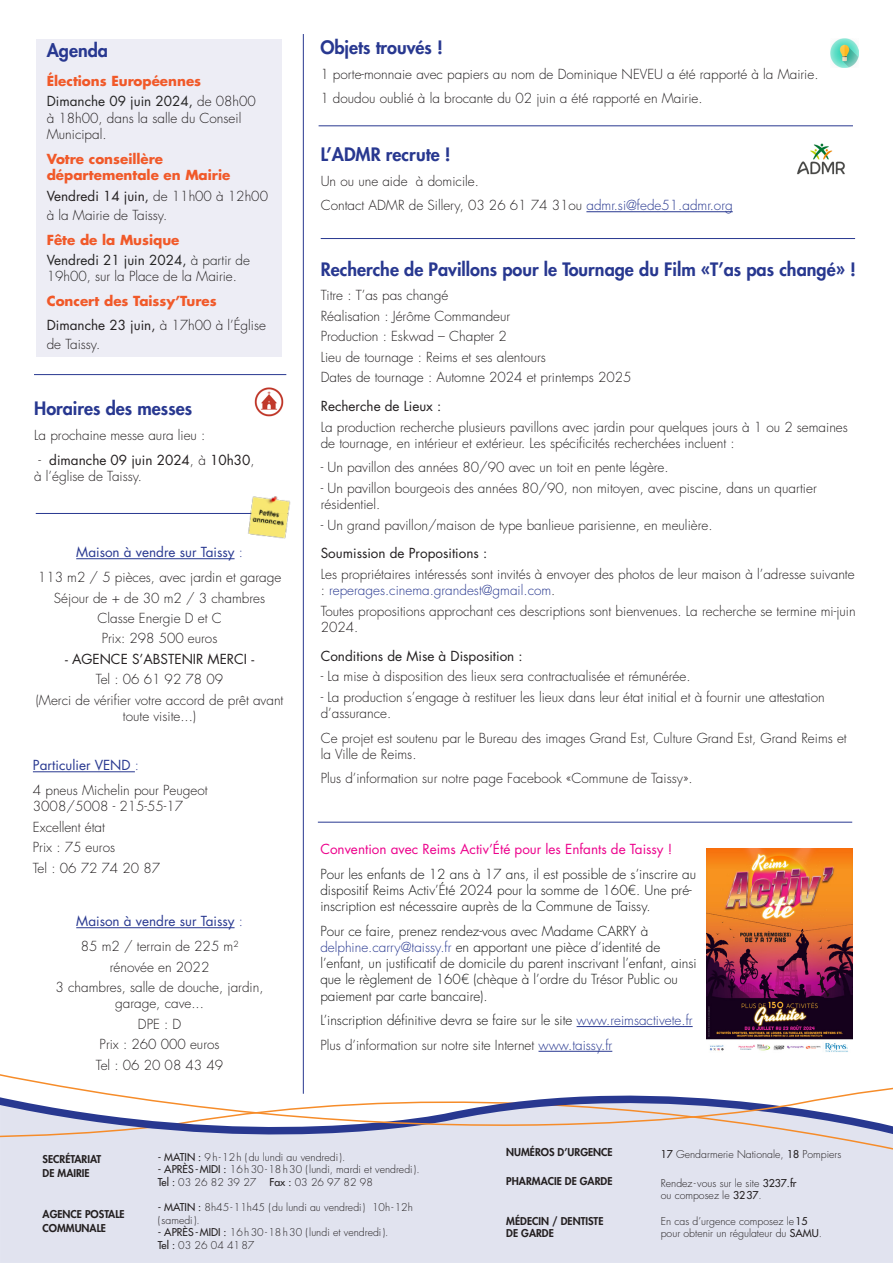
<style>
.page{position:relative;width:893px;height:1263px;background:#fff}
.page>*{position:absolute;margin:0;border:0;box-sizing:border-box;transform-origin:0 0}
.t1{font:800 18px "Futura Std";color:#283890}
.t2{font:300 13.5px/16.2px "Futura Std";color:#231f20}
.t3{font:300 13.5px/16.2px "Futura Std";color:#121212}
.t4{font:13.5px "Futura Std";color:#231f20}
.t5{font:700 13.5px/16.2px "Futura Std";color:#f15929}
.t6{font:13.5px "Futura Std";color:#283890}
.t7{font:13.5px "Futura Std";color:#ed028c}
.t8{font:300 10.5px/12.6px "Futura Std";color:#231f20}
.t9{font:800 10.5px/12.6px "Futura Std";color:#231f20}
.s1{font-weight:400;color:#242424}
.s2{font-weight:400}
.s3{color:#242424}
.s4{font-weight:300}
.s5{color:#283890}
.s6{font-weight:500}
</style>
<div class="page">
<div style="left:0;top:1212px;width:893px;height:51px;background:#e1e3ef"></div>
<div style="left:0;top:1182px;width:893px;height:30px;background:#e1e3ef"></div>
<svg style="left:0;top:1012px;width:893px;height:170px"></svg>
<div style="left:36px;top:39px;width:245px;height:318px;background:#ededf5"></div>
<img style="left:254px;top:387px;width:30px;height:30px">
<hr style="left:34px;top:374px;width:252px;height:1px;background:#283890">
<hr style="left:76px;top:558px;width:159px;height:1px;background:#283890">
<hr style="left:33px;top:771px;width:102px;height:1px;background:#283890">
<hr style="left:76px;top:927px;width:159px;height:1px;background:#283890">
<hr style="left:36px;top:513px;width:252px;height:1px;background:#283890">
<img style="left:248px;top:496px;width:43px;height:43px">
<hr style="left:303px;top:34px;width:1px;height:1060px;background:#283890">
<hr style="left:586px;top:211px;width:147px;height:1px;background:#283890">
<img style="left:797px;top:143px;width:48px;height:32px">
<hr style="left:319px;top:125px;width:534px;height:1px;background:#283890">
<hr style="left:321px;top:238px;width:534px;height:1px;background:#283890">
<hr style="left:577px;top:1026px;width:116px;height:1px;background:#283890">
<hr style="left:538px;top:1051px;width:74px;height:1px;background:#283890">
<img style="left:706px;top:848px;width:146px;height:207px">
<hr style="left:318px;top:822px;width:534px;height:1px;background:#283890">
<img style="left:830px;top:39px;width:29px;height:29px">
<p class="t1" style="left:47px;top:39px;width:63px">Agenda</p>
<p class="t5" style="left:47px;top:73px;width:156px">Élections Européennes</p>
<p class="t2" style="left:47px;top:94px;width:211px"><span class="s1">Dimanche 09 juin 2024,</span> de 08h00 à 18h00, dans la salle du Conseil<br>Municipal.</p>
<p class="t5" style="left:47px;top:150px;width:185px">Votre conseillère départementale en Mairie</p>
<p class="t2" style="left:47px;top:186px;width:223px;line-height:19.5px"><span class="s2">Vendredi 14 juin,</span> de 11h00 à 12h00 à la Mairie de Taissy.</p>
<p class="t5" style="left:47px;top:231px;width:134px">Fête de la Musique</p>
<p class="t2" style="left:47px;top:253px;width:205px"><span class="s1">Vendredi 21 juin 2024,</span> <span class="s3">à partir de<br>19h00</span>, sur la Place de la Mairie.</p>
<p class="t5" style="left:47px;top:293px;width:171px">Concert des Taissy’Tures</p>
<p class="t2" style="left:47px;top:316px;width:221px;line-height:19.5px"><span class="s2">Dimanche 23 juin,</span> à 17h00 à l’Église de Taissy.</p>
<p class="t1" style="left:34px;top:397px;width:159px">Horaires des messes</p>
<p class="t2" style="left:34px;top:427px;width:173px">La prochaine messe aura lieu :</p>
<p class="t4" style="left:38px;top:451px;width:218px"><span class="s4">-</span> dimanche 09 juin 2024<span class="s4">, à</span> 10h30<span class="s4">,</span></p>
<p class="t2" style="left:34px;top:468px;width:109px">à l’église de Taissy.</p>
<p class="t6" style="left:76px;top:544px;width:168px">Maison à vendre sur Taissy <span class="s4">:</span></p>
<p class="t2" style="left:38px;top:569px;width:245px">113 m2 / 5 pièces, avec jardin et garage</p>
<p class="t2" style="left:54px;top:590px;width:213px">Séjour de + de 30 m2 / 3 chambres</p>
<p class="t2" style="left:97px;top:610px;width:126px">Classe Energie D et C</p>
<p class="t2" style="left:102px;top:631px;width:117px">Prix: 298 500 euros</p>
<p class="t4" style="left:65px;top:650px;width:191px">- AGENCE S’ABSTENIR MERCI -</p>
<p class="t2" style="left:96px;top:672px;width:129px">Tel : 06 61 92 78 09</p>
<p class="t2" style="left:36px;top:692px;width:249px;text-align:center">(Merci de vérifier votre accord de prêt avant toute visite...)</p>
<p class="t6" style="left:33px;top:757px;width:108px">Particulier VEND <span class="s4">:</span></p>
<p class="t2" style="left:33px;top:782px;width:176px">4 pneus Michelin pour Peugeot<br>3008/5008 - 215-55-17</p>
<p class="t2" style="left:33px;top:819px;width:74px">Excellent état</p>
<p class="t2" style="left:33px;top:840px;width:84px">Prix : 75 euros</p>
<p class="t2" style="left:33px;top:860px;width:129px">Tel : 06 72 74 20 87</p>
<p class="t6" style="left:76px;top:913px;width:168px">Maison à vendre sur Taissy <span class="s4">:</span></p>
<p class="t2" style="left:81px;top:938px;width:159px">85 m2 / terrain de 225 m²</p>
<p class="t2" style="left:110px;top:959px;width:101px">rénovée en 2022</p>
<p class="t2" style="left:56px;top:979px;width:209px;text-align:center">3 chambres, salle de douche, jardin, garage, cave...</p>
<p class="t2" style="left:138px;top:1016px;width:45px">DPE : D</p>
<p class="t2" style="left:100px;top:1036px;width:121px">Prix : 260 000 euros</p>
<p class="t2" style="left:96px;top:1057px;width:129px">Tel : 06 20 08 43 49</p>
<p class="t1" style="left:320px;top:36px;width:124px">Objets trouvés !</p>
<p class="t2" style="left:320px;top:66px;width:500px">1 porte-monnaie avec papiers au nom de Dominique NEVEU a été rapporté à la Mairie.</p>
<p class="t2" style="left:320px;top:91px;width:384px">1 doudou oublié à la brocante du 02 juin a été rapporté en Mairie.</p>
<p class="t1" style="left:321px;top:143px;width:132px">L’ADMR recrute !</p>
<p class="t2" style="left:321px;top:173px;width:160px">Un ou une aide à domicile.</p>
<p class="t2" style="left:321px;top:198px;width:414px">Contact ADMR de Sillery, 03 26 61 74 31ou <span class="s5">admr.si@fede51.admr.org</span></p>
<p class="t1" style="left:321px;top:257px;width:537px">Recherche de Pavillons pour le Tournage du Film «T’as pas changé» !</p>
<p class="t2" style="left:321px;top:288px;width:129px">Titre : T’as pas changé</p>
<p class="t2" style="left:321px;top:308px;width:191px">Réalisation : Jérôme Commandeur</p>
<p class="t2" style="left:321px;top:329px;width:188px">Production : Eskwad – Chapter 2</p>
<p class="t2" style="left:321px;top:349px;width:227px">Lieu de tournage : Reims et ses alentours</p>
<p class="t2" style="left:321px;top:369px;width:312px">Dates de tournage : Automne 2024 et printemps 2025</p>
<p class="t4" style="left:321px;top:397px;width:122px">Recherche de Lieux :</p>
<p class="t2" style="left:321px;top:419px;width:529px">La production recherche plusieurs pavillons avec jardin pour quelques jours à 1 ou 2 semaines de tournage, en intérieur et extérieur. Les spécificités recherchées incluent :</p>
<p class="t2" style="left:321px;top:460px;width:349px">- Un pavillon des années 80/90 avec un toit en pente légère.</p>
<p class="t2" style="left:321px;top:480px;width:498px">- Un pavillon bourgeois des années 80/90, non mitoyen, avec piscine, dans un quartier résidentiel.</p>
<p class="t2" style="left:321px;top:517px;width:393px">- Un grand pavillon/maison de type banlieue parisienne, en meulière.</p>
<p class="t4" style="left:321px;top:545px;width:168px">Soumission de Propositions :</p>
<p class="t2" style="left:321px;top:566px;width:535px">Les propriétaires intéressés sont invités à envoyer des photos de leur maison à l’adresse suivante : <span class="s5">reperages.cinema.grandest@gmail.com</span>.</p>
<p class="t2" style="left:321px;top:603px;width:536px">Toutes propositions approchant ces descriptions sont bienvenues. La recherche se termine mi-juin<br>2024.</p>
<p class="t4" style="left:321px;top:647px;width:204px">Conditions de Mise à Disposition :</p>
<p class="t2" style="left:321px;top:669px;width:371px">- La mise à disposition des lieux sera contractualisée et rémunérée.</p>
<p class="t2" style="left:321px;top:689px;width:505px">- La production s’engage à restituer les lieux dans leur état initial et à fournir une attestation d’assurance.</p>
<p class="t2" style="left:321px;top:730px;width:528px">Ce projet est soutenu par le Bureau des images Grand Est, Culture Grand Est, Grand Reims et la Ville de Reims.</p>
<p class="t2" style="left:321px;top:771px;width:373px">Plus d’information sur notre page Facebook «Commune de Taissy».</p>
<p class="t7" style="left:320px;top:840px;width:354px">Convention avec Reims Activ’Été pour les Enfants de Taissy !</p>
<p class="t3" style="left:320px;top:866px;width:377px">Pour les enfants de 12 ans à 17 ans, il est possible de s’inscrire au dispositif Reims Activ’Été 2024 pour la somme de 160€. Une pré&shy;inscription est nécessaire auprès de la Commune de Taissy.</p>
<p class="t3" style="left:320px;top:923px;width:378px">Pour ce faire, prenez rendez-vous avec Madame CARRY à <span class="s5">delphine.carry@taissy.fr</span> en apportant une pièce d’identité de l’enfant, un justificatif de domicile du parent inscrivant l’enfant, ainsi que le règlement de 160€ (chèque à l’ordre du Trésor Public ou paiement par carte bancaire).</p>
<p class="t3" style="left:320px;top:1012px;width:374px">L’inscription définitive devra se faire sur le site <span class="s5">www.reimsactivete.fr</span></p>
<p class="t2" style="left:320px;top:1037px;width:293px">Plus d’information sur notre site Internet <span class="s5">www.taissy.fr</span></p>
<p class="t9" style="left:43px;top:1153px;width:60px">SECRÉTARIAT</p>
<p class="t9" style="left:43px;top:1167px;width:49px">DE MAIRIE</p>
<p class="t9" style="left:43px;top:1207px;width:84px">AGENCE POSTALE</p>
<p class="t9" style="left:43px;top:1222px;width:65px">COMMUNALE</p>
<p class="t8" style="left:158px;top:1151px;width:189px"><span class="s6">- MATIN :</span> 9h -12h (du lundi au vendredi ).</p>
<p class="t8" style="left:158px;top:1163px;width:263px"><span class="s6">- APRÈS-MIDI :</span> 16h30-18h30 ( lundi, mardi et vendredi ).</p>
<p class="t8" style="left:158px;top:1176px;width:217px"><span class="s6">Tel :</span> 03 26 82 39 27 <span class="s6">Fax :</span> 03 26 97 82 98</p>
<p class="t8" style="left:158px;top:1201px;width:257px"><span class="s6">- MATIN :</span> 8h45-11h45 (du lundi au vendredi ) 10h -12h (samedi ).</p>
<p class="t8" style="left:158px;top:1227px;width:232px"><span class="s6">- APRÈS-MIDI :</span> 16h30-18h30 ( lundi et vendredi ).</p>
<p class="t8" style="left:158px;top:1239px;width:98px"><span class="s6">Tel :</span> 03 26 04 4187</p>
<p class="t9" style="left:506px;top:1145px;width:108px">NUMÉROS D’URGENCE</p>
<p class="t9" style="left:506px;top:1174px;width:108px">PHARMACIE DE GARDE</p>
<p class="t9" style="left:506px;top:1215px;width:99px">MÉDECIN / DENTISTE<br>DE GARDE</p>
<p class="t8" style="left:661px;top:1148px;width:182px"><span class="s6">17</span> Gendarmerie Nationale, <span class="s6">18</span> Pompiers</p>
<p class="t8" style="left:661px;top:1177px;width:137px">Rendez - vous sur le site <span class="s6">3237.fr </span>ou composez le <span class="s6">3237</span>.</p>
<p class="t8" style="left:661px;top:1215px;width:163px">En cas d’urgence composez le<span class="s6">15 </span>pour obtenir un régulateur du <span class="s6">SAMU</span>.</p>
</div>
